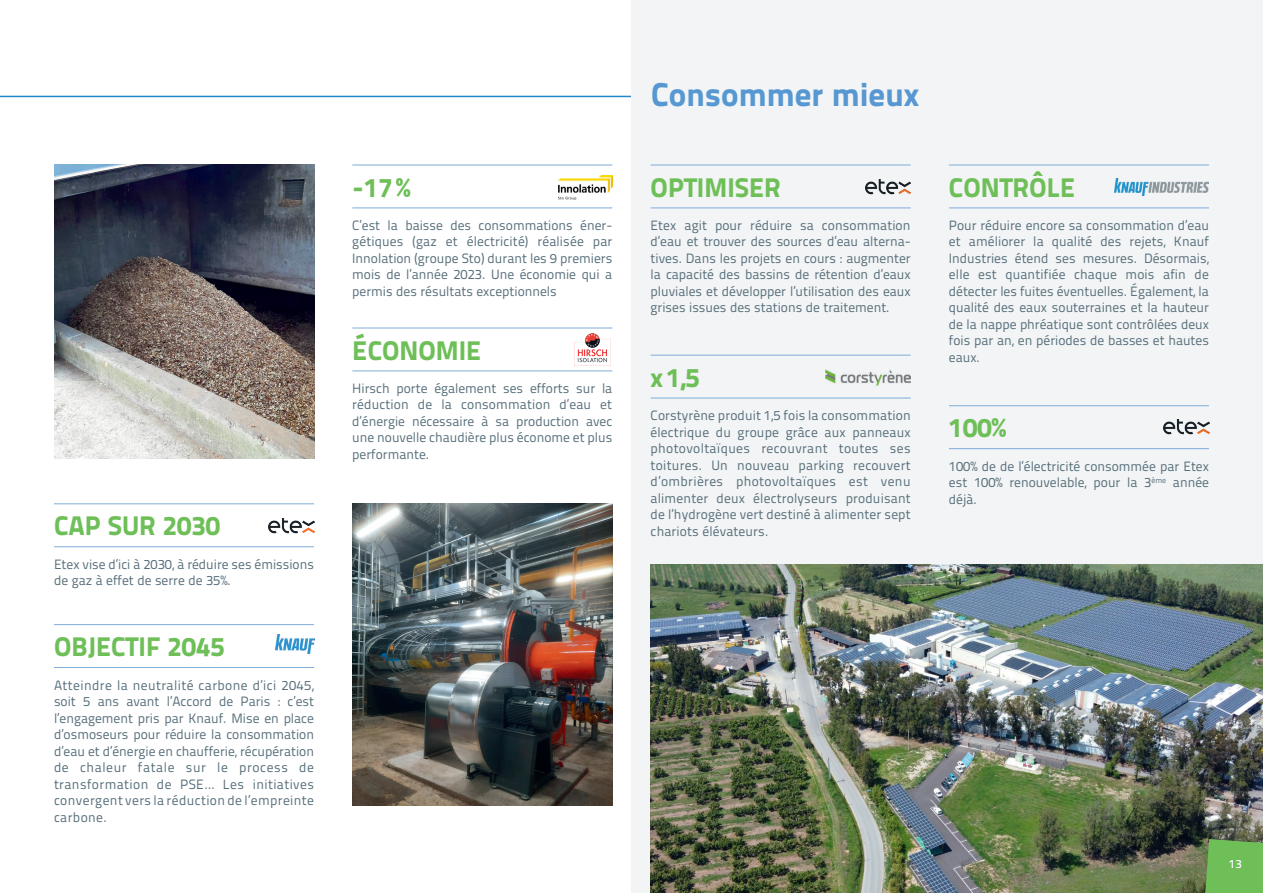
<style>
.page{position:relative;width:1263px;height:893px;background:#fff}
.page>*{position:absolute;margin:0;border:0;box-sizing:border-box;transform-origin:0 0}
.BODY_2{font:33px "Titillium Text 25 L 999 wt";color:#5798d2}
.BODY_2-2{font:27px "Titillium Text 25 L 999 wt";color:#6ebf58}
.BODY_2-3{font:13.5px/16.5px "Titillium Text 25 L 400 wt";color:#566e7a;text-align:justify}
.BODY_2-4{font:12px "Titillium Text 25 L 600 wt";color:#fff}
</style>
<div class="page">
<hr style="left:0;top:96px;width:638px;height:1px;background:#2287c8">
<div style="left:631px;top:0;width:632px;height:893px;background:#f2f4f5"></div>
<img style="left:651px;top:564px;width:612px;height:329px">
<svg style="left:1205px;top:839px;width:58px;height:54px;background:#6db857"></svg>
<img style="left:575px;top:333px;width:36px;height:33px">
<hr style="left:352px;top:328px;width:260px;height:1px;background:#80acdb">
<hr style="left:352px;top:371px;width:260px;height:1px;background:#80acdb">
<hr style="left:651px;top:165px;width:260px;height:1px;background:#80acdb">
<hr style="left:651px;top:208px;width:260px;height:1px;background:#80acdb">
<hr style="left:54px;top:504px;width:260px;height:1px;background:#80acdb">
<hr style="left:54px;top:546px;width:260px;height:1px;background:#80acdb">
<hr style="left:352px;top:165px;width:260px;height:1px;background:#80acdb">
<hr style="left:352px;top:208px;width:260px;height:1px;background:#80acdb">
<img style="left:54px;top:165px;width:260px;height:294px">
<img style="left:352px;top:504px;width:260px;height:301px">
<img style="left:558px;top:176px;width:54px;height:23px">
<img style="left:268px;top:519px;width:46px;height:15px">
<img style="left:865px;top:179px;width:46px;height:15px">
<hr style="left:651px;top:355px;width:260px;height:1px;background:#80acdb">
<hr style="left:651px;top:398px;width:260px;height:1px;background:#80acdb">
<img style="left:825px;top:369px;width:85px;height:17px">
<hr style="left:54px;top:624px;width:260px;height:1px;background:#80acdb">
<hr style="left:54px;top:667px;width:260px;height:1px;background:#80acdb">
<img style="left:276px;top:634px;width:38px;height:20px">
<hr style="left:949px;top:165px;width:260px;height:1px;background:#80acdb">
<hr style="left:949px;top:208px;width:260px;height:1px;background:#80acdb">
<img style="left:1114px;top:178px;width:94px;height:17px">
<hr style="left:949px;top:405px;width:260px;height:1px;background:#80acdb">
<hr style="left:949px;top:448px;width:260px;height:1px;background:#80acdb">
<img style="left:1163px;top:420px;width:46px;height:15px">
<p class="BODY_2-2" style="left:54px;top:505px;width:168px">CAP SUR 2030</p>
<p class="BODY_2-3" style="left:54px;top:555px;width:262px">Etex vise d’ici à 2030, à réduire ses émissions de gaz à effet de serre de 35%.</p>
<p class="BODY_2-2" style="left:54px;top:625px;width:172px">OBJECTIF 2045</p>
<p class="BODY_2-3" style="left:54px;top:676px;width:262px">Atteindre la neutralité carbone d’ici 2045, soit 5 ans avant l’Accord de Paris : c’est l’engagement pris par Knauf. Mise en place d’osmoseurs pour réduire la consommation d’eau et d’énergie en chaufferie, récupération de chaleur fatale sur le process de transformation de PSE… Les initiatives convergent vers la réduction de l’empreinte carbone.</p>
<p class="BODY_2-2" style="left:352px;top:166px;width:60px">-17%</p>
<p class="BODY_2-3" style="left:352px;top:216px;width:262px">C’est la baisse des consommations éner&shy;gétiques (gaz et électricité) réalisée par Innolation (groupe Sto) durant les 9 premiers mois de l’année 2023. Une économie qui a permis des résultats exceptionnels</p>
<p class="BODY_2-2" style="left:352px;top:329px;width:130px">ÉCONOMIE</p>
<p class="BODY_2-3" style="left:352px;top:379px;width:262px">Hirsch porte également ses efforts sur la réduction de la consommation d’eau et d’énergie nécessaire à sa production avec une nouvelle chaudière plus économe et plus performante.</p>
<p class="BODY_2" style="left:651px;top:69px;width:270px">Consommer mieux</p>
<p class="BODY_2-2" style="left:651px;top:166px;width:132px">OPTIMISER</p>
<p class="BODY_2-3" style="left:651px;top:216px;width:262px">Etex agit pour réduire sa consommation d’eau et trouver des sources d’eau alterna&shy;tives. Dans les projets en cours : augmenter la capacité des bassins de rétention d’eaux pluviales et développer l’utilisation des eaux grises issues des stations de traitement.</p>
<p class="BODY_2-2" style="left:651px;top:356px;width:51px">x1,5</p>
<p class="BODY_2-3" style="left:651px;top:406px;width:262px">Corstyrène produit 1,5 fois la consommation électrique du groupe grâce aux panneaux photovoltaïques recouvrant toutes ses toitures. Un nouveau parking recouvert d’ombrières photovoltaïques est venu alimenter deux électrolyseurs produisant de l’hydrogène vert destiné à alimenter sept chariots élévateurs.</p>
<p class="BODY_2-2" style="left:949px;top:166px;width:128px">CONTRÔLE</p>
<p class="BODY_2-3" style="left:949px;top:216px;width:262px">Pour réduire encore sa consommation d’eau et améliorer la qualité des rejets, Knauf Industries étend ses mesures. Désormais, elle est quantifiée chaque mois afin de détecter les fuites éventuelles. Également, la qualité des eaux souterraines et la hauteur de la nappe phréatique sont contrôlées deux fois par an, en périodes de basses et hautes eaux.</p>
<p class="BODY_2-2" style="left:949px;top:407px;width:59px">100%</p>
<p class="BODY_2-3" style="left:949px;top:457px;width:262px">100% de de l’électricité consommée par Etex est 100% renouvelable, pour la 3<sup>ème</sup> année déjà.</p>
<p class="BODY_2-4" style="left:1229px;top:855px;width:14px">13</p>
</div>
